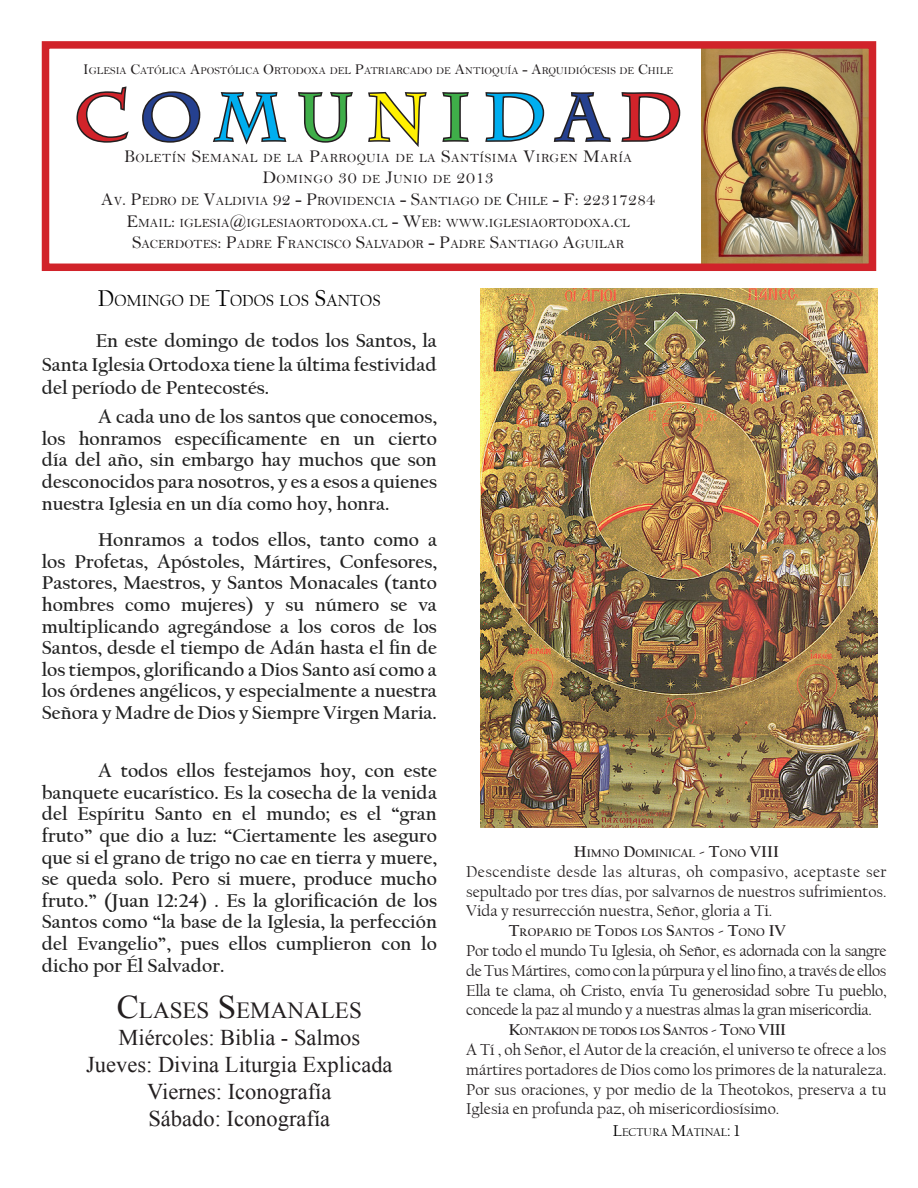
<style>
.page{position:relative;width:918px;height:1188px;background:#fff}
.page>*{position:absolute;margin:0;border:0;box-sizing:border-box;transform-origin:0 0}
.t1{font:700 66px "Charlemagne Std";letter-spacing:.205em;color:#d1232a}
.t2{font:23.1px "Times New Roman";color:#231f20}
.t3{font:22.5px "Times New Roman";color:#231f20}
.t4{font:700 19.5px/21.6px "Californian FB";color:#222;text-align:justify}
.titulo_color{font:16.8px "Californian FB";color:#000}
.titulo_color-2{font:16.5px/19.8px "Californian FB";letter-spacing:-.01em;color:#231f20;text-align:justify}
._2{font:16.5px/19.8px "Californian FB";color:#231f20;text-align:justify}
.t5{font:12.6px "Bell";color:#231f20}
.t6{font:12.6px "Bell";letter-spacing:.035em;color:#231f20}
._2-2{font:700 11.55px "Californian FB";color:#231f20}
._2-3{font:700 11.55px "Californian FB";letter-spacing:-.045em;color:#231f20}
.titulo_color-3{font:11.55px "Californian FB";color:#000}
.t7{font:10.5px "Bell";color:#231f20}
.s1{font-size:15px}
.s2{color:#25408f}
.s3{color:#00aeef}
.s4{color:#3fae49}
.s5{color:#fff101}
.s6{font-size:18px}
.s7{font-size:24px}
.s8{font-size:33px}
.s9{font-size:16.5px}
</style>
<div class="page">
<img style="left:702px;top:50px;width:165px;height:212px">
<svg style="left:76px;top:86px;width:53px;height:57px"></svg>
<svg style="left:142px;top:91px;width:59px;height:52px"></svg>
<svg style="left:212px;top:92px;width:75px;height:53px"></svg>
<svg style="left:298px;top:92px;width:55px;height:51px"></svg>
<svg style="left:368px;top:91px;width:59px;height:56px"></svg>
<svg style="left:442px;top:92px;width:27px;height:50px"></svg>
<svg style="left:485px;top:92px;width:60px;height:50px"></svg>
<svg style="left:553px;top:92px;width:58px;height:50px"></svg>
<svg style="left:621px;top:92px;width:60px;height:50px"></svg>
<div style="left:42px;top:41px;width:834px;height:230px;border:8px solid #d1232a"></div>
<img style="left:480px;top:288px;width:397px;height:539px">
<p class="t7" style="left:83px;top:65px;width:592px"><span class="s1">I</span>GLESIA <span class="s1">C</span>ATÓLICA <span class="s1">A</span>POSTÓLICA <span class="s1">O</span>RTODOXA DEL <span class="s1">P</span>ATRIARCADO DE <span class="s1">A</span>NTIOQUÍA <span class="s1">- A</span>RQUIDIÓCESIS DE <span class="s1">C</span>HILE</p>
<p class="t1" style="left:74px;top:79px;width:609px">C<span class="s2">O</span><span class="s3">M</span><span class="s4">U</span><span class="s5">N</span><span class="s4">I</span><span class="s3">D</span><span class="s2">A</span>D</p>
<p class="t6" style="left:124px;top:150px;width:510px"><span class="s6">B</span>OLETÍN <span class="s6">S</span>EMANAL DE LA <span class="s6">P</span>ARROQUIA DE LA <span class="s6">S</span>ANTÍSIMA <span class="s6">V</span>IRGEN <span class="s6">M</span>ARÍA</p>
<p class="t6" style="left:263px;top:172px;width:233px"><span class="s6">D</span>OMINGO <span class="s6">30</span> DE <span class="s6">J</span>UNIO DE <span class="s6">2013</span></p>
<p class="t5" style="left:101px;top:193px;width:555px"><span class="s6">A</span>V<span class="s6">. P</span>EDRO DE <span class="s6">V</span>ALDIVIA <span class="s6">92 - P</span>ROVIDENCIA <span class="s6">- S</span>ANTIAGO DE <span class="s6">C</span>HILE <span class="s6">- F: 22317284</span></p>
<p class="t5" style="left:126px;top:215px;width:334px"><span class="s6">E</span>MAIL<span class="s6">:</span> IGLESIA<span class="s6">@</span>IGLESIAORTODOXA<span class="s6">.</span>CL <span class="s6">- W</span>EB<span class="s6">:</span> WWW</p>
<p class="t5" style="left:485px;top:215px;width:147px"><span class="s6">.</span>IGLESIAORTODOXA<span class="s6">.</span>CL</p>
<p class="t5" style="left:132px;top:237px;width:494px"><span class="s6">S</span>ACERDOTES<span class="s6">: P</span>ADRE <span class="s6">F</span>RANCI SCO <span class="s6">S</span>ALVADOR <span class="s6">- P</span>ADRE <span class="s6">S</span>ANTIAGO <span class="s6">A</span>GUILAR</p>
<p class="titulo_color" style="left:98px;top:291px;width:284px"><span class="s7">D</span>OMINGO DE <span class="s7">T</span>ODOS LOS <span class="s7">S</span>ANTOS</p>
<p class="t4" style="left:42px;top:329px;width:397px;line-height:23.4px;text-indent:54px">En este domingo de todos los Santos, la Santa Iglesia Ortodoxa tiene la última festividad del período de Pentecostés.</p>
<p class="t4" style="left:42px;top:406px;width:397px;text-indent:56px">A cada uno de los santos que conocemos, los honramos específicamente en un cierto día del año, sin embargo hay muchos que son desconocidos para nosotros, y es a esos a quienes nuestra Iglesia en un día como hoy, honra.</p>
<p class="t4" style="left:42px;top:529px;width:397px;text-indent:56px">Honramos a todos ellos, tanto como a los Profetas, Apóstoles, Mártires, Confesores, Pastores, Maestros, y Santos Monacales (tanto hombres como mujeres) y su número se va multiplicando agregándose a los coros de los Santos, desde el tiempo de Adán hasta el fin de los tiempos, glorificando a Dios Santo así como a los órdenes angélicos, y especialmente a nuestra Señora y Madre de Dios y Siempre Virgen Maria.</p>
<p class="t4" style="left:42px;top:760px;width:397px;text-indent:56px">A todos ellos festejamos hoy, con este banquete eucarístico. Es la cosecha de la venida del Espíritu Santo en el mundo; es el “gran fruto” que dio a luz: “Ciertamente les aseguro que si el grano de trigo no cae en tierra y muere, se queda solo. Pero si muere, produce mucho fruto.” (Juan 12:24) . Es la glorificación de los Santos como “la base de la Iglesia, la perfección del Evangelio”, pues ellos cumplieron con lo dicho por Él Salvador.</p>
<p class="t2" style="left:117px;top:995px;width:246px"><span class="s8">C</span>LASES <span class="s8">S</span> EMANALES</p>
<p class="t3" style="left:118px;top:1022px;width:243px">Miércoles: Biblia - Salmos</p>
<p class="t3" style="left:86px;top:1049px;width:308px">Jueves: Divina Liturgia Explicada</p>
<p class="t3" style="left:147px;top:1076px;width:186px">Viernes: Iconografía</p>
<p class="t3" style="left:148px;top:1103px;width:183px">Sábado: Iconografía</p>
<p class="_2-2" style="left:574px;top:847px;width:194px"><span class="s9">H</span>IMNO <span class="s9">D</span>OMINICAL <span class="s9">- T</span>ONO <span class="s9">VIII</span></p>
<p class="_2" style="left:466px;top:862px;width:422px">Descendiste desde las alturas, oh compasivo, aceptaste ser sepultado por tres días, por salvarnos de nuestros sufrimientos.<br>Vida y resurrección nuestra, Señor, gloria a Ti.</p>
<p class="_2-2" style="left:509px;top:926px;width:279px"><span class="s9">T</span>ROPARIO DE <span class="s9">T</span>ODOS LOS <span class="s9">S</span>ANTOS <span class="s9">- T</span>ONO <span class="s9">IV</span></p>
<p class="titulo_color-2" style="left:466px;top:941px;width:422px">Por todo el mundo Tu Iglesia, oh Señor, es adornada con la sangre de Tus Mártires, como con la púrpura y el lino fino, a través de ellos Ella te clama, oh Cristo, envía Tu generosidad sobre Tu pueblo, concede la paz al mundo y a nuestras almas la gran misericordia.</p>
<p class="_2-3" style="left:509px;top:1025px;width:267px"><span class="s9">K</span>ONTAKION DE TODOS LOS <span class="s9">S</span>ANTOS <span class="s9">- T</span>ONO <span class="s9">VIII</span></p>
<p class="titulo_color-2" style="left:466px;top:1040px;width:422px">A Tí , oh Señor, el Autor de la creación, el universo te ofrece a los mártires portadores de Dios como los primores de la naturaleza.<br>Por sus oraciones, y por medio de la Theotokos, preserva a tu Iglesia en profunda paz, oh misericordiosísimo.</p>
<p class="titulo_color-3" style="left:613px;top:1126px;width:128px"><span class="s9">L</span>ECTURA <span class="s9">M</span>ATINAL<span class="s9">: 1</span></p>
</div>
